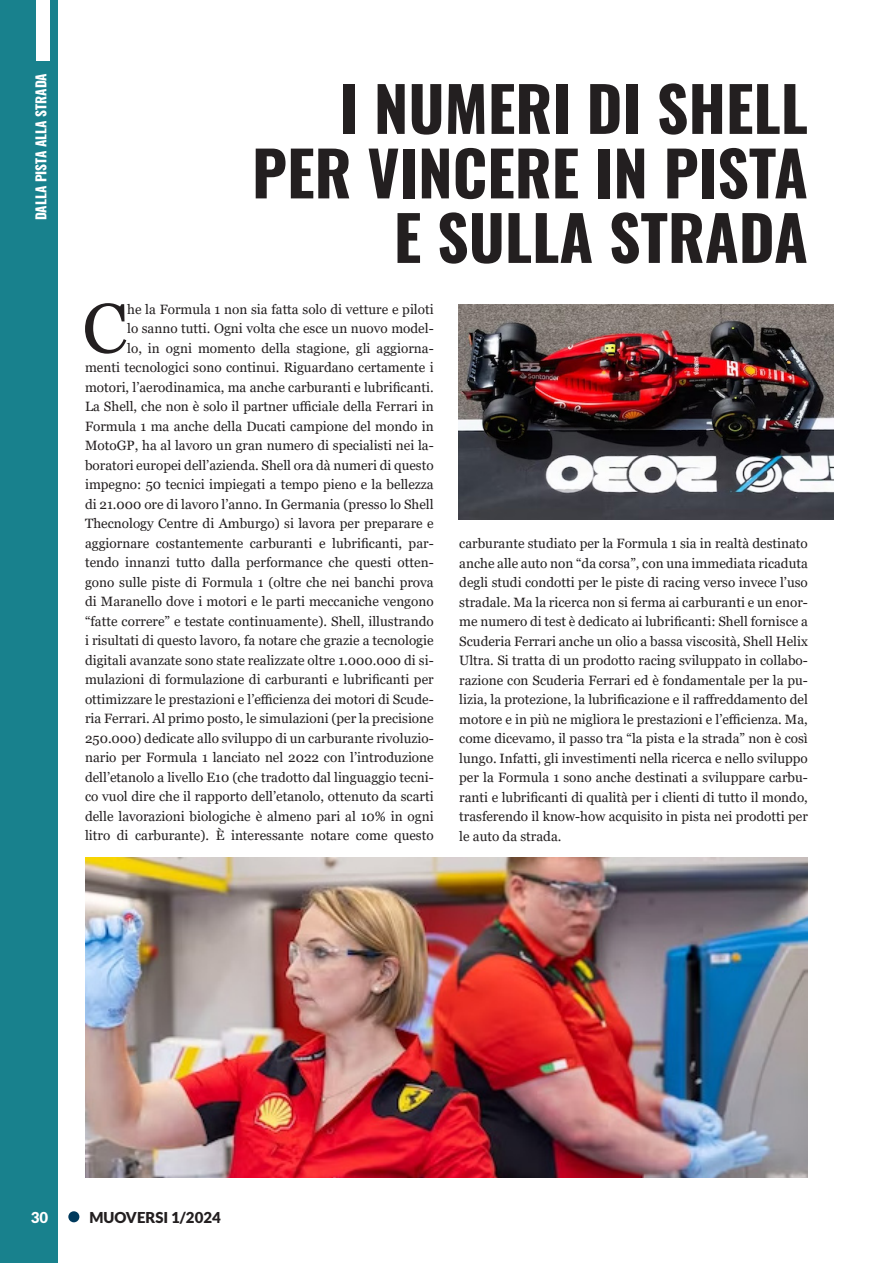
<style>
.page{position:relative;width:893px;height:1263px;background:#fff}
.page>*{position:absolute;margin:0;border:0;box-sizing:border-box;transform-origin:0 0}
.t1{font:69.75px "Georgia";color:#231f20}
.t2{font:700 61.5px "Oswald";color:#231f20}
.t3{font:900 15px "Lato";color:#231f20}
.t4{font:900 15px "Lato";color:#fff}
.t5{font:13.5px/19.5px "Georgia";color:#231f20;text-align:right}
.t6{font:700 13.5px "Oswald";color:#fff}
</style>
<div class="page">
<div style="left:0;top:0;width:58px;height:1263px;background:#18818d"></div>
<img style="left:85px;top:857px;width:723px;height:321px">
<div style="left:36px;top:0;width:13px;height:61px;background:#fff"></div>
<img style="left:459px;top:304px;width:375px;height:215px">
<div style="left:68px;top:1211px;width:11px;height:11px;background:#003a5d;border-radius:50%"></div>
<p class="t6" style="left:34px;top:220px;width:149px;rotate:-90deg">DALLA PISTA ALLA STRADA</p>
<p class="t2" style="left:340px;top:77px;width:470px">I NUMERI DI SHELL</p>
<p class="t2" style="left:252px;top:141px;width:557px">PER VINCERE IN PISTA</p>
<p class="t2" style="left:394px;top:206px;width:416px">E SULLA STRADA</p>
<p class="t1" style="left:82px;top:286px;width:46px">C</p>
<p class="t5" style="left:85px;top:299px;width:350px">he la Formula 1 non sia fatta solo di vetture e piloti<br>lo sanno tutti. Ogni volta che esce un nuovo model-<br>lo, in ogni momento della stagione, gli aggiorna-<br>menti tecnologici sono continui. Riguardano certamente i motori, l’aerodinamica, ma anche carburanti e lubrificanti.<br>La Shell, che non è solo il partner ufficiale della Ferrari in Formula 1 ma anche della Ducati campione del mondo in MotoGP, ha al lavoro un gran numero di specialisti nei la&shy;boratori europei dell’azienda. Shell ora dà numeri di questo impegno: 50 tecnici impiegati a tempo pieno e la bellezza di 21.000 ore di lavoro l’anno. In Germania (presso lo Shell Thecnology Centre di Amburgo) si lavora per preparare e aggiornare costantemente carburanti e lubrificanti, par&shy;tendo innanzi tutto dalla performance che questi otten&shy;gono sulle piste di Formula 1 (oltre che nei banchi prova di Maranello dove i motori e le parti meccaniche vengono “fatte correre” e testate continuamente). Shell, illustrando i risultati di questo lavoro, fa notare che grazie a tecnologie digitali avanzate sono state realizzate oltre 1.000.000 di si&shy;mulazioni di formulazione di carburanti e lubrificanti per ottimizzare le prestazioni e l’efficienza dei motori di Scude&shy;ria Ferrari. Al primo posto, le simulazioni (per la precisione 250.000) dedicate allo sviluppo di un carburante rivoluzio&shy;nario per Formula 1 lanciato nel 2022 con l’introduzione dell’etanolo a livello E10 (che tradotto dal linguaggio tecni&shy;co vuol dire che il rapporto dell’etanolo, ottenuto da scarti delle lavorazioni biologiche è almeno pari al 10% in ogni litro di carburante). È interessante notare come questo</p>
<p class="t5" style="left:459px;top:534px;width:350px;text-align:justify">carburante studiato per la Formula 1 sia in realtà destinato anche alle auto non “da corsa”, con una immediata ricaduta degli studi condotti per le piste di racing verso invece l’uso stradale. Ma la ricerca non si ferma ai carburanti e un enor&shy;me numero di test è dedicato ai lubrificanti: Shell fornisce a Scuderia Ferrari anche un olio a bassa viscosità, Shell Helix Ultra. Si tratta di un prodotto racing sviluppato in collabo&shy;razione con Scuderia Ferrari ed è fondamentale per la pu&shy;lizia, la protezione, la lubrificazione e il raffreddamento del motore e in più ne migliora le prestazioni e l’efficienza. Ma, come dicevamo, il passo tra “la pista e la strada” non è così lungo. Infatti, gli investimenti nella ricerca e nello sviluppo per la Formula 1 sono anche destinati a sviluppare carbu&shy;ranti e lubrificanti di qualità per i clienti di tutto il mondo, trasferendo il know-how acquisito in pista nei prodotti per le auto da strada.</p>
<p class="t4" style="left:31px;top:1208px;width:19px">30</p>
<p class="t3" style="left:89px;top:1208px;width:133px">MUOVERSI 1/2024</p>
</div>
